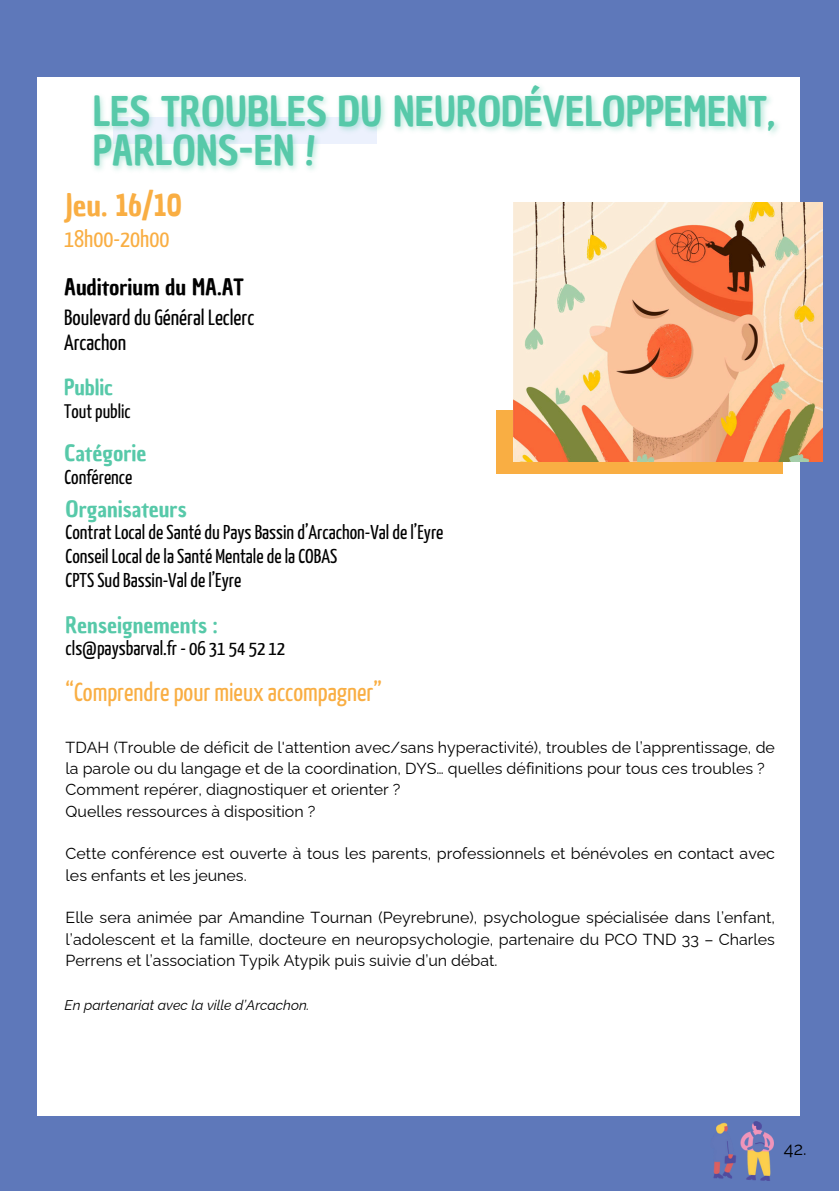
<style>
.page{position:relative;width:839px;height:1191px;background:#fff}
.page>*{position:absolute;margin:0;border:0;box-sizing:border-box;transform-origin:0 0}
.t1{font:40px/39px "Chau Philomene One";color:#57c9a9}
.t2{font:30px "Chau Philomene One";color:#f9ae43}
.t3{font:26px "Yanone Kaffeesatz";color:#f9ae43}
.t4{font:24px "Yanone Kaffeesatz";color:#f9ae43}
.t5{font:22px "Chau Philomene One";color:#57c9a9}
.t6{font:22px/25.4px "Yanone Kaffeesatz";color:#000}
.t7{font:22px "Chau Philomene One";color:#000}
.t8{font:21.4px "Chau Philomene One";color:#57c9a9}
.t9{font:20px/24px "Yanone Kaffeesatz";color:#000}
.t10{font:19.6px "Yanone Kaffeesatz";color:#000}
.t11{font:18px "Raleway";color:#000}
.t12{font:16px/21.4px "Raleway";color:#000}
.t13{font:italic 14px "Raleway";color:#000}
</style>
<div class="page">
<div style="left:0;top:0;width:838px;height:1191px;background:#5e78ba"></div>
<div style="left:38px;top:77px;width:762px;height:1038px;background:#fff"></div>
<div style="left:495px;top:410px;width:287px;height:64px;background:#f9ae43"></div>
<img style="left:513px;top:202px;width:309px;height:260px">
<img style="left:713px;top:1122px;width:60px;height:58px">
<img style="left:93px;top:86px;width:686px;height:85px">
<h1 class="t1" style="left:93px;top:93px;width:683px">LES TROUBLES DU NEURODÉVELOPPEMENT,<br>PARLONS-EN !</h1>
<h2 class="t2" style="left:64px;top:185px;width:119px">Jeu. 16/10</h2>
<h3 class="t4" style="left:64px;top:230px;width:107px">18h00-20h00</h3>
<h3 class="t7" style="left:64px;top:272px;width:181px">Auditorium du MA.AT</h3>
<h3 class="t6" style="left:64px;top:306px;width:191px">Boulevard du Général Leclerc<br>Arcachon</h3>
<h3 class="t8" style="left:64px;top:373px;width:50px">Public</h3>
<p class="t10" style="left:64px;top:403px;width:68px">Tout public</p>
<h3 class="t5" style="left:64px;top:439px;width:84px">Catégorie</h3>
<p class="t9" style="left:64px;top:466px;width:69px">Conférence</p>
<h3 class="t5" style="left:66px;top:494px;width:123px">Organisateurs</h3>
<p class="t9" style="left:66px;top:522px;width:379px">Contrat Local de Santé du Pays Bassin d’Arcachon-Val de l’Eyre<br>Conseil Local de la Santé Mentale de la COBAS<br>CPTS Sud Bassin-Val de l’Eyre</p>
<h3 class="t5" style="left:66px;top:610px;width:154px">Renseignements :</h3>
<p class="t9" style="left:66px;top:638px;width:221px">cls@paysbarval.fr - 06 31 54 52 12</p>
<h3 class="t3" style="left:66px;top:682px;width:317px">“Comprendre pour mieux accompagner”</h3>
<p class="t12" style="left:66px;top:736px;width:711px">TDAH (Trouble de déficit de l'attention avec/sans hyperactivité), troubles de l’apprentissage, de la parole ou du langage et de la coordination, DYS… quelles définitions pour tous ces troubles ?<br>Comment repérer, diagnostiquer et orienter ?<br>Quelles ressources à disposition ?</p>
<p class="t12" style="left:66px;top:843px;width:711px">Cette conférence est ouverte à tous les parents, professionnels et bénévoles en contact avec les enfants et les jeunes.</p>
<p class="t12" style="left:66px;top:907px;width:711px;text-align:justify">Elle sera animée par Amandine Tournan (Peyrebrune), psychologue spécialisée dans l’enfant, l’adolescent et la famille, docteure en neuropsychologie, partenaire du PCO TND 33 – Charles Perrens et l’association Typik Atypik puis suivie d’un débat.</p>
<p class="t13" style="left:65px;top:996px;width:246px">En partenariat avec la ville d’Arcachon.</p>
<p class="t11" style="left:784px;top:1138px;width:24px">42.</p>
</div>
